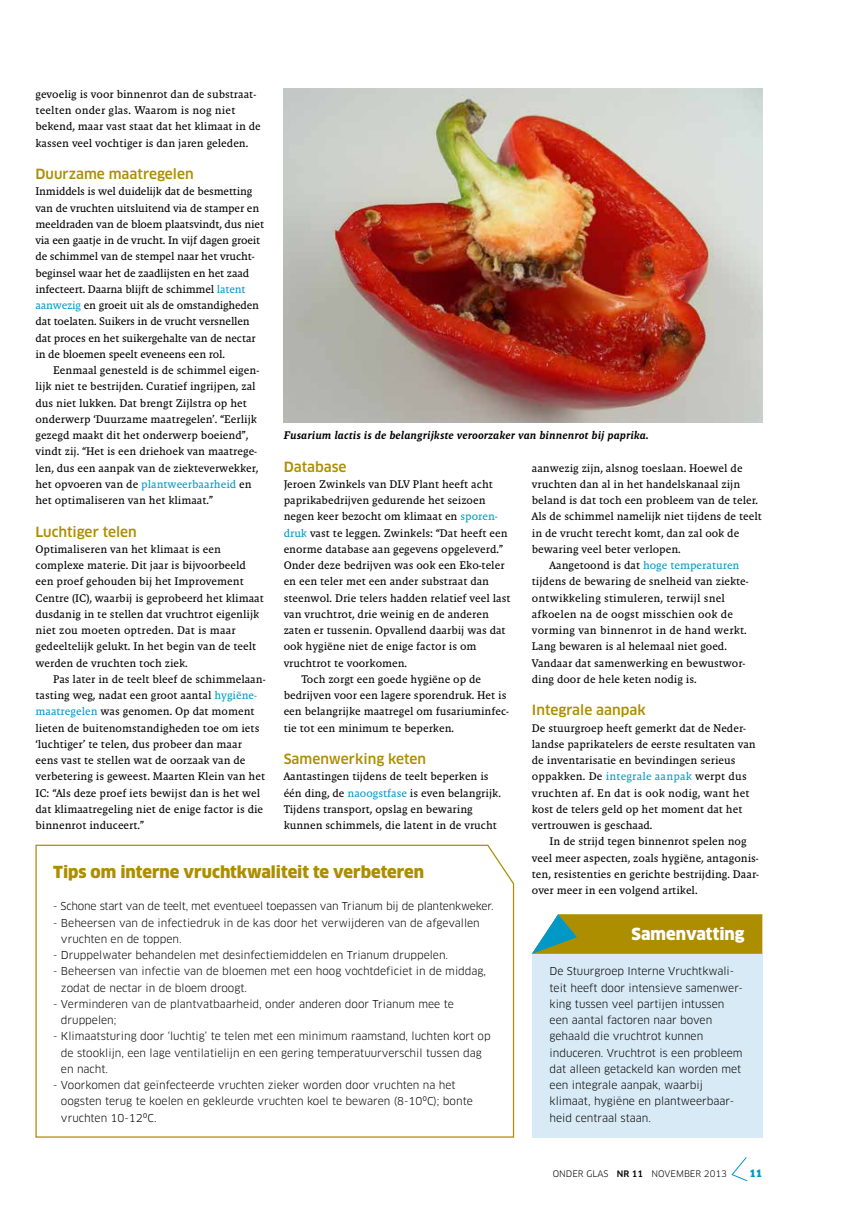
<style>
.page{position:relative;width:851px;height:1205px;background:#fff}
.page>*{position:absolute;margin:0;border:0;box-sizing:border-box;transform-origin:0 0}
.t1{font:900 16.25px "Clan OT";color:#ad8e00}
.t2{font:900 16.25px "Clan OT";color:#fff}
.t3{font:500 13.75px "Clan OT";color:#ad8e00}
.t4{font:11.25px/16.2px "Malaga Reg";color:#000}
.t5{font:italic 11.25px "Malaga Med";color:#000}
.t6{font:11.25px "Malaga Reg";color:#0099c6}
.t7{font:10.62px/16.2px "Clan OT";color:#000}
.t8{font:10.62px "Clan OT";letter-spacing:-.02em;color:#000}
.t9{font:900 10px "Clan OT";color:#0099c6}
.t10{font:8.75px "Clan OT";color:#000}
.s1{color:#0099c6}
.s2{color:#000}
.s3{font-weight:500}
</style>
<div class="page">
<div style="left:531px;top:953px;width:231px;height:185px;background:#d8eaf5"></div>
<svg style="left:731px;top:1157px;width:16px;height:24px"></svg>
<svg style="left:531px;top:914px;width:231px;height:40px;background:#a59620"></svg>
<img style="left:283px;top:89px;width:479px;height:334px">
<svg style="left:35px;top:844px;width:479px;height:294px"></svg>
<p class="t4" style="left:35px;top:86px;width:227px">gevoelig is voor binnenrot dan de substraat&shy;teelten onder glas. Waarom is nog niet bekend, maar vast staat dat het klimaat in de kassen veel vochtiger is dan jaren geleden.</p>
<p class="t3" style="left:35px;top:166px;width:160px">Duurzame maatregelen</p>
<p class="t4" style="left:35px;top:183px;width:230px">Inmiddels is wel duidelijk dat de besmetting van de vruchten uitsluitend via de stamper en meeldraden van de bloem plaatsvindt, dus niet via een gaatje in de vrucht. In vijf dagen groeit de schimmel van de stempel naar het vrucht&shy;beginsel waar het de zaadlijsten en het zaad infecteert. Daarna blijft de schimmel <span class="s1">latent aanwezig</span> en groeit uit als de omstandigheden dat toelaten. Suikers in de vrucht versnellen dat proces en het suikergehalte van de nectar in de bloemen speelt eveneens een rol.</p>
<p class="t4" style="left:35px;top:362px;width:225px;text-indent:18px">Eenmaal genesteld is de schimmel eigen&shy;lijk niet te bestrijden. Curatief ingrijpen, zal dus niet lukken. Dat brengt Zijlstra op het onderwerp ‘Duurzame maatregelen’. “Eerlijk gezegd maakt dit het onderwerp boeiend”, vindt zij. “Het is een driehoek van maatrege&shy;len, dus een aanpak van de ziekteverwekker, het opvoeren van de <span class="s1">plantweerbaarheid</span> en het optimaliseren van het klimaat.”</p>
<p class="t3" style="left:35px;top:523px;width:103px">Luchtiger telen</p>
<p class="t4" style="left:35px;top:541px;width:230px">Optimaliseren van het klimaat is een complexe materie. Dit jaar is bijvoorbeeld een proef gehouden bij het Improvement Centre (IC), waarbij is geprobeerd het klimaat dusdanig in te stellen dat vruchtrot eigenlijk niet zou moeten optreden. Dat is maar gedeeltelijk gelukt. In het begin van de teelt werden de vruchten toch ziek.</p>
<p class="t4" style="left:35px;top:671px;width:231px;text-indent:18px">Pas later in de teelt bleef de schimmelaan&shy;tasting weg, nadat een groot aantal <span class="s1">hygiëne&shy;maatregelen</span> was genomen. Op dat moment lieten de buitenomstandigheden toe om iets ‘luchtiger’ te telen, dus probeer dan maar eens vast te stellen wat de oorzaak van de verbetering is geweest. Maarten Klein van het IC: “Als deze proef iets bewijst dan is het wel dat klimaatregeling niet de enige factor is die binnenrot induceert.”</p>
<p class="t5" style="left:283px;top:429px;width:366px">Fusarium lactis is de belangrijkste veroorzaker van binnenrot bij paprika.</p>
<p class="t3" style="left:283px;top:458px;width:64px">Database</p>
<p class="t4" style="left:283px;top:476px;width:211px">Jeroen Zwinkels van DLV Plant heeft acht</p>
<p class="t4" style="left:283px;top:492px;width:203px">paprikabedrijven gedurende het seizoen</p>
<p class="t4" style="left:283px;top:508px;width:215px">negen keer bezocht om klimaat en <span class="s1">sporen-</span></p>
<p class="t4" style="left:283px;top:525px;width:225px"><span class="s1">druk</span> vast te leggen. Zwinkels: “Dat heeft een</p>
<p class="t4" style="left:283px;top:541px;width:221px">enorme database aan gegevens opgeleverd.”</p>
<p class="t4" style="left:283px;top:557px;width:222px">Onder deze bedrijven was ook een Eko-teler</p>
<p class="t4" style="left:283px;top:573px;width:207px">en een teler met een ander substraat dan</p>
<p class="t4" style="left:283px;top:589px;width:228px">steenwol. Drie telers hadden relatief veel last</p>
<p class="t4" style="left:283px;top:606px;width:207px">van vruchtrot, drie weinig en de anderen</p>
<p class="t4" style="left:283px;top:622px;width:223px">zaten er tussenin. Opvallend daarbij was dat</p>
<p class="t4" style="left:283px;top:638px;width:194px">ook hygiëne niet de enige factor is om</p>
<p class="t4" style="left:283px;top:654px;width:125px">vruchtrot te voorkomen.</p>
<p class="t4" style="left:301px;top:671px;width:181px">Toch zorgt een goede hygiëne op de</p>
<p class="t4" style="left:283px;top:687px;width:224px">bedrijven voor een lagere sporendruk. Het is</p>
<p class="t4" style="left:283px;top:703px;width:227px">een belangrijke maatregel om fusariuminfec-</p>
<p class="t4" style="left:283px;top:719px;width:172px">tie tot een minimum te beperken.</p>
<p class="t3" style="left:283px;top:751px;width:144px">Samenwerking keten</p>
<p class="t4" style="left:283px;top:768px;width:219px">Aantastingen tijdens de teelt beperken is één ding, de <span class="s1">naoogstfase</span> is even belangrijk.<br>Tijdens transport, opslag en bewaring kunnen schimmels, die latent in de vrucht</p>
<p class="t4" style="left:531px;top:459px;width:212px">aanwezig zijn, alsnog toeslaan. Hoewel de</p>
<p class="t4" style="left:531px;top:476px;width:210px">vruchten dan al in het handelskanaal zijn</p>
<p class="t4" style="left:531px;top:492px;width:228px">beland is dat toch een probleem van de teler.</p>
<p class="t4" style="left:531px;top:508px;width:232px">Als de schimmel namelijk niet tijdens de teelt</p>
<p class="t4" style="left:531px;top:524px;width:209px">in de vrucht terecht komt, dan zal ook de</p>
<p class="t4" style="left:531px;top:541px;width:150px">bewaring veel beter verlopen.</p>
<p class="t6" style="left:549px;top:559px;width:191px"><span class="s2">Aangetoond is dat</span> hoge temperaturen</p>
<p class="t4" style="left:531px;top:573px;width:218px">tijdens de bewaring de snelheid van ziekte-</p>
<p class="t4" style="left:531px;top:589px;width:194px">ontwikkeling stimuleren, terwijl snel</p>
<p class="t4" style="left:531px;top:606px;width:202px">afkoelen na de oogst misschien ook de</p>
<p class="t4" style="left:531px;top:622px;width:216px">vorming van binnenrot in de hand werkt.</p>
<p class="t4" style="left:531px;top:638px;width:196px">Lang bewaren is al helemaal niet goed.</p>
<p class="t4" style="left:531px;top:654px;width:215px">Vandaar dat samenwerking en bewustwor-</p>
<p class="t4" style="left:531px;top:671px;width:166px">ding door de hele keten nodig is.</p>
<p class="t3" style="left:531px;top:702px;width:115px">Integrale aanpak</p>
<p class="t4" style="left:531px;top:720px;width:225px">De stuurgroep heeft gemerkt dat de Neder&shy;landse paprikatelers de eerste resultaten van de inventarisatie en bevindingen serieus oppakken. De <span class="s1">integrale aanpak</span> werpt dus vruchten af. En dat is ook nodig, want het kost de telers geld op het moment dat het vertrouwen is geschaad.</p>
<p class="t4" style="left:531px;top:833px;width:229px;text-indent:18px">In de strijd tegen binnenrot spelen nog veel meer aspecten, zoals hygiëne, antagonis&shy;ten, resistenties en gerichte bestrijding. Daar&shy;over meer in een volgend artikel.</p>
<h1 class="t1" style="left:53px;top:862px;width:372px">Tips om interne vruchtkwaliteit te verbeteren</h1>
<p class="t8" style="left:53px;top:900px;width:442px">- Schone start van de teelt, met eventueel toepassen van Trianum bij de plantenkweker.</p>
<p class="t7" style="left:61px;top:914px;width:420px;text-indent:-8px">- Beheersen van de infectiedruk in de kas door het verwijderen van de afgevallen vruchten en de toppen.</p>
<p class="t7" style="left:53px;top:947px;width:396px">- Druppelwater behandelen met desinfectiemiddelen en Trianum druppelen.</p>
<p class="t7" style="left:61px;top:963px;width:426px;text-indent:-8px">- Beheersen van infectie van de bloemen met een hoog vochtdeficiet in de middag, zodat de nectar in de bloem droogt.</p>
<p class="t7" style="left:61px;top:996px;width:394px;text-indent:-8px">- Verminderen van de plantvatbaarheid, onder anderen door Trianum mee te druppelen;</p>
<p class="t7" style="left:61px;top:1028px;width:431px;text-indent:-8px">- Klimaatsturing door ‘luchtig’ te telen met een minimum raamstand, luchten kort op de stooklijn, een lage ventilatielijn en een gering temperatuurverschil tussen dag en nacht.</p>
<p class="t7" style="left:61px;top:1077px;width:413px;text-indent:-8px">- Voorkomen dat geïnfecteerde vruchten zieker worden door vruchten na het oogsten terug te koelen en gekleurde vruchten koel te bewaren (8-10ºC); bonte vruchten 10-12ºC.</p>
<h1 class="t2" style="left:631px;top:925px;width:114px">Samenvatting</h1>
<p class="t7" style="left:549px;top:963px;width:195px">De Stuurgroep Interne Vruchtkwali&shy;teit heeft door intensieve samenwer&shy;king tussen veel partijen intussen een aantal factoren naar boven gehaald die vruchtrot kunnen induceren. Vruchtrot is een probleem dat alleen getackeld kan worden met een integrale aanpak, waarbij klimaat, hygiëne en plantweerbaar&shy;heid centraal staan.</p>
<p class="t10" style="left:552px;top:1168px;width:175px">ONDER GLAS <span class="s3">NR 11</span> NOVEMBER 2013</p>
<p class="t9" style="left:749px;top:1167px;width:14px">11</p>
</div>
